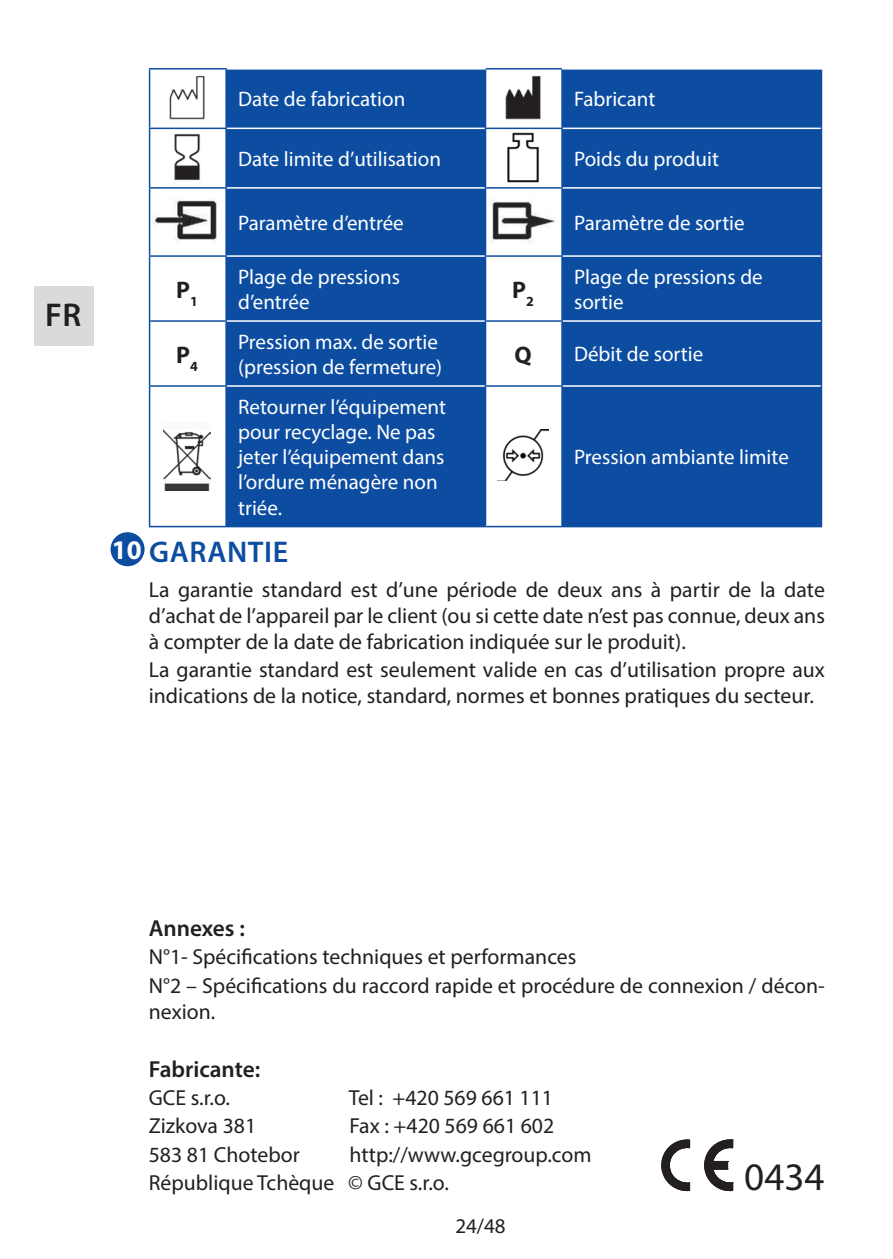
<style>
.page{position:relative;width:893px;height:1259px;background:#fff}
.page>*{position:absolute;margin:0;border:0;box-sizing:border-box;transform-origin:0 0}
.t1{font:39.3px "Myriad Pro";color:#231f20}
.t2{font:600 33px "Myriad Pro";color:#231f20}
.t3{font:600 30px "Myriad Pro";letter-spacing:.02em;color:#0d4da1}
.t4{font:700 27px "Myriad Pro";color:#fff}
.t5{font:700 24px "Myriad Pro";color:#231f20}
.HEADLINE4{font:600 23.4px "Myriad Pro";color:#231f20}
.TEXT{font:21.6px/26.1px "Myriad Pro";color:#231f20}
.TABLE_-_WHITE{font:21px/25.2px "Myriad Pro";color:#fff}
.t6{font:21px "Myriad Pro";color:#231f20}
</style>
<div class="page">
<div style="left:34px;top:286px;width:60px;height:59px;background:#d9dadb"></div>
<svg style="left:662px;top:1140px;width:71px;height:51px"></svg>
<svg style="left:227px;top:70px;width:594px;height:456px;background:#235da9"></svg>
<hr style="left:149px;top:68px;width:78px;height:2px;background:#0d4da1">
<hr style="left:149px;top:70px;width:1px;height:58px;background:#0d4da1">
<hr style="left:225px;top:70px;width:2px;height:58px;background:#0d4da1">
<hr style="left:485px;top:70px;width:1px;height:58px;background:#0d4da1">
<hr style="left:561px;top:70px;width:2px;height:58px;background:#0d4da1">
<hr style="left:821px;top:70px;width:1px;height:58px;background:#0d4da1">
<hr style="left:149px;top:128px;width:78px;height:1px;background:#0d4da1">
<hr style="left:149px;top:129px;width:1px;height:58px;background:#0d4da1">
<hr style="left:225px;top:129px;width:2px;height:58px;background:#0d4da1">
<hr style="left:485px;top:128px;width:78px;height:1px;background:#0d4da1">
<hr style="left:485px;top:129px;width:1px;height:59px;background:#0d4da1">
<hr style="left:561px;top:129px;width:2px;height:59px;background:#0d4da1">
<hr style="left:821px;top:128px;width:1px;height:60px;background:#0d4da1">
<hr style="left:149px;top:187px;width:78px;height:2px;background:#0d4da1">
<hr style="left:149px;top:189px;width:1px;height:66px;background:#0d4da1">
<hr style="left:225px;top:189px;width:2px;height:66px;background:#0d4da1">
<hr style="left:485px;top:188px;width:1px;height:68px;background:#0d4da1">
<hr style="left:561px;top:188px;width:2px;height:68px;background:#0d4da1">
<hr style="left:821px;top:188px;width:1px;height:68px;background:#0d4da1">
<hr style="left:149px;top:255px;width:78px;height:2px;background:#0d4da1">
<hr style="left:149px;top:257px;width:1px;height:64px;background:#0d4da1">
<hr style="left:225px;top:257px;width:2px;height:64px;background:#0d4da1">
<hr style="left:485px;top:256px;width:1px;height:65px;background:#0d4da1">
<hr style="left:561px;top:256px;width:2px;height:65px;background:#0d4da1">
<hr style="left:821px;top:256px;width:1px;height:65px;background:#0d4da1">
<hr style="left:149px;top:321px;width:1px;height:64px;background:#0d4da1">
<hr style="left:225px;top:321px;width:2px;height:64px;background:#0d4da1">
<hr style="left:485px;top:321px;width:1px;height:64px;background:#0d4da1">
<hr style="left:561px;top:321px;width:2px;height:64px;background:#0d4da1">
<hr style="left:821px;top:321px;width:1px;height:65px;background:#0d4da1">
<hr style="left:485px;top:68px;width:77px;height:2px;background:#0d4da1">
<hr style="left:486px;top:187px;width:75px;height:2px;background:#0d4da1">
<hr style="left:486px;top:255px;width:75px;height:2px;background:#0d4da1">
<hr style="left:150px;top:320px;width:75px;height:2px;background:#0d4da1">
<hr style="left:486px;top:320px;width:75px;height:2px;background:#0d4da1">
<hr style="left:149px;top:385px;width:78px;height:2px;background:#0d4da1">
<hr style="left:149px;top:387px;width:1px;height:139px;background:#0d4da1">
<hr style="left:225px;top:387px;width:2px;height:139px;background:#0d4da1">
<hr style="left:485px;top:385px;width:78px;height:2px;background:#0d4da1">
<hr style="left:485px;top:387px;width:1px;height:139px;background:#0d4da1">
<hr style="left:561px;top:387px;width:2px;height:139px;background:#0d4da1">
<hr style="left:821px;top:386px;width:1px;height:140px;background:#0d4da1">
<hr style="left:227px;top:128px;width:258px;height:1px;background:#fff">
<hr style="left:227px;top:187px;width:258px;height:2px;background:#fff">
<hr style="left:227px;top:255px;width:258px;height:2px;background:#fff">
<hr style="left:227px;top:320px;width:258px;height:2px;background:#fff">
<hr style="left:563px;top:128px;width:258px;height:1px;background:#fff">
<hr style="left:563px;top:187px;width:258px;height:2px;background:#fff">
<hr style="left:563px;top:255px;width:258px;height:2px;background:#fff">
<hr style="left:563px;top:320px;width:258px;height:2px;background:#fff">
<hr style="left:227px;top:385px;width:258px;height:2px;background:#fff">
<hr style="left:563px;top:385px;width:258px;height:2px;background:#fff">
<hr style="left:149px;top:526px;width:77px;height:1px;background:#0d4da1">
<hr style="left:226px;top:526px;width:259px;height:1px;background:#0d4da1">
<hr style="left:485px;top:526px;width:77px;height:1px;background:#0d4da1">
<hr style="left:562px;top:526px;width:260px;height:1px;background:#0d4da1">
<img style="left:169px;top:75px;width:36px;height:45px">
<img style="left:500px;top:72px;width:46px;height:51px">
<img style="left:174px;top:134px;width:26px;height:46px">
<img style="left:505px;top:131px;width:35px;height:51px">
<img style="left:153px;top:200px;width:64px;height:41px">
<img style="left:489px;top:198px;width:68px;height:45px">
<img style="left:164px;top:430px;width:46px;height:61px">
<img style="left:497px;top:429px;width:51px;height:51px">
<div style="left:111px;top:532px;width:34px;height:34px;background:#0d4da1;border-radius:50%"></div>
<h2 class="t2" style="left:45px;top:294px;width:38px">FR</h2>
<p class="TABLE_-_WHITE" style="left:238px;top:86px;width:169px">Date de fabrication</p>
<p class="TABLE_-_WHITE" style="left:574px;top:86px;width:83px">Fabricant</p>
<p class="TABLE_-_WHITE" style="left:238px;top:146px;width:204px">Date limite d’utilisation</p>
<p class="TABLE_-_WHITE" style="left:574px;top:146px;width:146px">Poids du produit</p>
<p class="t5" style="left:176px;top:274px;width:23px">P<sub>1</sub></p>
<p class="t5" style="left:176px;top:339px;width:23px">P<sub>4</sub></p>
<p class="TABLE_-_WHITE" style="left:238px;top:210px;width:167px">Paramètre d’entrée</p>
<p class="TABLE_-_WHITE" style="left:574px;top:210px;width:172px">Paramètre de sortie</p>
<p class="TABLE_-_WHITE" style="left:238px;top:264px;width:163px">Plage de pressions d’entrée</p>
<p class="TABLE_-_WHITE" style="left:238px;top:329px;width:206px">Pression max. de sortie (pression de fermeture)</p>
<p class="TABLE_-_WHITE" style="left:238px;top:394px;width:209px">Retourner l’équipement pour recyclage. Ne pas jeter l’équipement dans l’ordure ménagère non triée.</p>
<p class="t5" style="left:512px;top:274px;width:23px">P<sub>2</sub></p>
<p class="TABLE_-_WHITE" style="left:574px;top:264px;width:190px">Plage de pressions de sortie</p>
<p class="t5" style="left:514px;top:339px;width:19px">Q</p>
<p class="TABLE_-_WHITE" style="left:574px;top:341px;width:131px">Débit de sortie</p>
<p class="TABLE_-_WHITE" style="left:574px;top:444px;width:216px">Pression ambiante limite</p>
<p class="t4" style="left:112px;top:532px;width:36px">10.</p>
<p class="t3" style="left:149px;top:533px;width:141px">GARANTIE</p>
<p class="TEXT" style="left:149px;top:576px;width:678px;text-align:justify">La garantie standard est d’une période de deux ans à partir de la date d’achat de l’appareil par le client (ou si cette date n’est pas connue, deux ans à compter de la date de fabrication indiquée sur le produit).</p>
<p class="TEXT" style="left:149px;top:656px;width:678px">La garantie standard est seulement valide en cas d’utilisation propre aux indications de la notice, standard, normes et bonnes pratiques du secteur.</p>
<p class="HEADLINE4" style="left:149px;top:913px;width:98px">Annexes :</p>
<p class="TEXT" style="left:149px;top:943px;width:429px">N°1- Spécifications techniques et performances</p>
<p class="TEXT" style="left:149px;top:972px;width:678px">N°2 – Spécifications du raccord rapide et procédure de connexion / décon&shy;nexion.</p>
<p class="HEADLINE4" style="left:149px;top:1054px;width:113px">Fabricante:</p>
<p class="TEXT" style="left:149px;top:1084px;width:83px">GCE s.r.o.</p>
<p class="TEXT" style="left:349px;top:1084px;width:206px">Tel : +420 569 661 111</p>
<p class="TEXT" style="left:149px;top:1112px;width:109px">Zizkova 381</p>
<p class="TEXT" style="left:350px;top:1112px;width:206px">Fax : +420 569 661 602</p>
<p class="TEXT" style="left:149px;top:1141px;width:153px">583 81 Chotebor</p>
<p class="TEXT" style="left:350px;top:1141px;width:243px">http://www.gcegroup.com</p>
<p class="TEXT" style="left:149px;top:1169px;width:301px">République Tchèque © GCE s.r.o.</p>
<p class="t6" style="left:455px;top:1212px;width:52px">24/48</p>
<p class="t1" style="left:744px;top:1152px;width:82px">0434</p>
</div>
